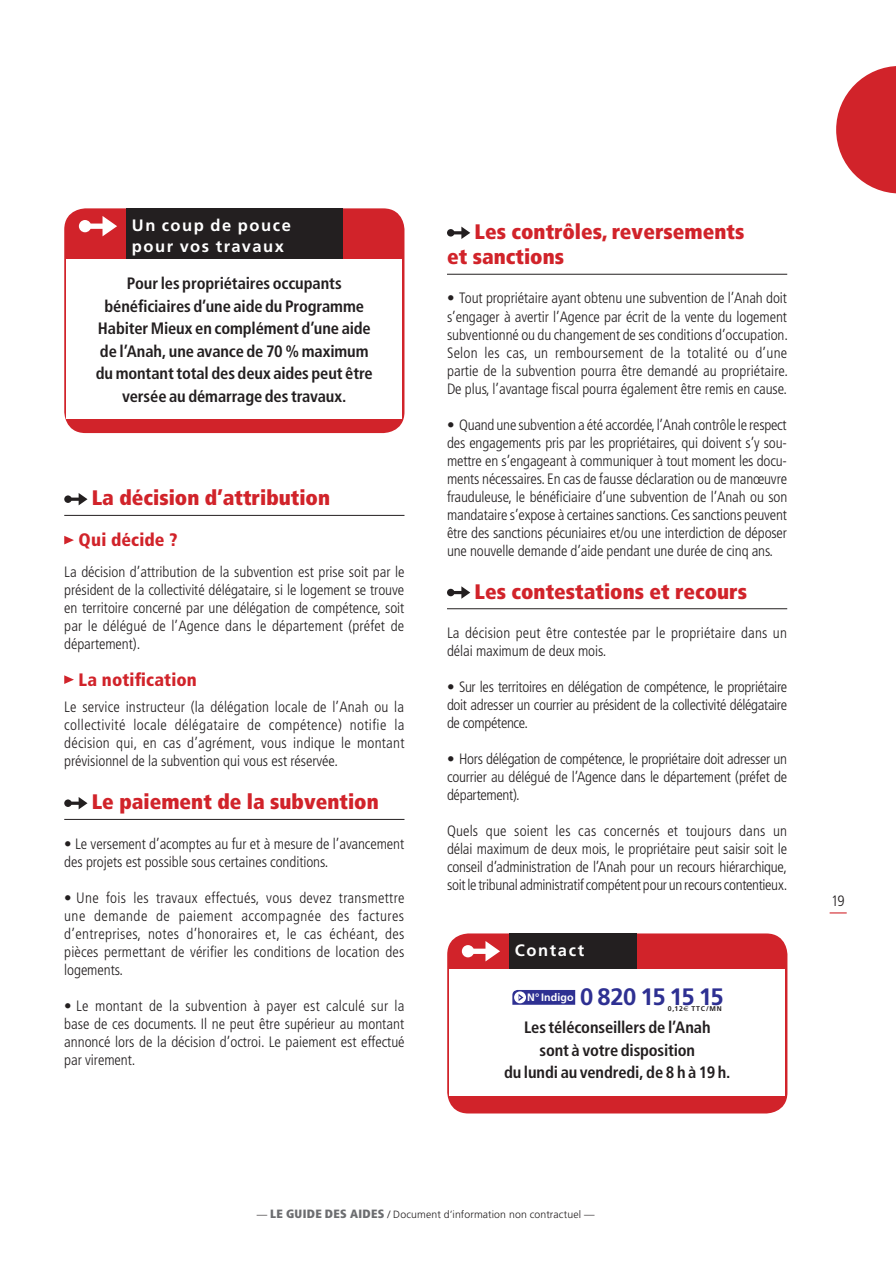
<style>
.page{position:relative;width:896px;height:1269px;background:#fff}
.page>*{position:absolute;margin:0;border:0;box-sizing:border-box;transform-origin:0 0}
.t1{font:700 23.7px "Frutiger LT Std";letter-spacing:-.055em;color:#2e3092}
.t2{font:900 condensed 21px/25.2px "Frutiger LT Std";color:#d1232a}
.t3{font:900 condensed 18px "Frutiger LT Std";letter-spacing:.005em;color:#d1232a}
.t4{font:700 condensed 16.5px/22.5px "Frutiger LT Std";letter-spacing:-.01em;color:#231f20;text-align:center}
.t5{font:700 16.5px/21px "Frutiger LT Std";letter-spacing:.1em;color:#fff}
.t6{font:300 condensed 15px/18px "Frutiger LT Std";letter-spacing:-.005em;color:#231f20;text-align:justify}
.t7{font:300 10.5px "Frutiger LT Std";letter-spacing:.01em;color:#231f20}
.t8{font:700 6.9px "Frutiger LT Std";letter-spacing:.115em;color:#231f20}
.s1{font-size:10.65px;color:#fff}
.s2{font-family:"Euro Sans";font-weight:400}
.s3{font-weight:900;font-stretch:condensed;font-size:12px;color:#6c6d70}
</style>
<div class="page">
<svg style="left:829px;top:912px;width:18px;height:1px"></svg>
<svg style="left:836px;top:66px;width:60px;height:127px"></svg>
<hr style="left:64px;top:515px;width:340px;height:1px;background:#231f20">
<hr style="left:64px;top:819px;width:340px;height:1px;background:#231f20">
<svg style="left:71px;top:493px;width:16px;height:12px"></svg>
<div style="left:64px;top:495px;width:8px;height:8px;background:#231f20;border-radius:50%"></div>
<svg style="left:64px;top:536px;width:10px;height:8px"></svg>
<svg style="left:64px;top:675px;width:10px;height:9px"></svg>
<svg style="left:71px;top:797px;width:16px;height:12px"></svg>
<div style="left:64px;top:799px;width:8px;height:8px;background:#231f20;border-radius:50%"></div>
<hr style="left:447px;top:274px;width:340px;height:1px;background:#231f20">
<hr style="left:447px;top:608px;width:340px;height:1px;background:#231f20">
<svg style="left:453px;top:227px;width:17px;height:12px"></svg>
<div style="left:447px;top:229px;width:7px;height:8px;background:#231f20;border-radius:50%"></div>
<svg style="left:453px;top:586px;width:17px;height:13px"></svg>
<div style="left:447px;top:589px;width:7px;height:7px;background:#231f20;border-radius:50%"></div>
<div style="left:447px;top:933px;width:340px;height:180px;background:#d1232a;border-radius:21px"></div>
<div style="left:510px;top:933px;width:127px;height:36px;background:#231f20"></div>
<svg style="left:472px;top:941px;width:28px;height:20px"></svg>
<div style="left:462px;top:945px;width:12px;height:12px;background:#fff;border-radius:50%"></div>
<div style="left:449px;top:969px;width:336px;height:126px;background:#fff"></div>
<svg style="left:512px;top:990px;width:64px;height:15px"></svg>
<div style="left:64px;top:208px;width:340px;height:225px;background:#d1232a;border-radius:21px"></div>
<div style="left:127px;top:208px;width:216px;height:60px;background:#231f20"></div>
<svg style="left:90px;top:216px;width:27px;height:20px"></svg>
<div style="left:79px;top:220px;width:12px;height:12px;background:#fff;border-radius:50%"></div>
<div style="left:66px;top:260px;width:336px;height:159px;background:#fff"></div>
<p class="t5" style="left:132px;top:215px;width:161px">Un coup de pouce pour vos travaux</p>
<p class="t4" style="left:96px;top:272px;width:279px">Pour les propriétaires occupants bénéficiaires d’une aide du Programme Habiter Mieux en complément d’une aide de l’Anah, une avance de 70 % maximum du montant total des deux aides peut être versée au démarrage des travaux.</p>
<h2 class="t2" style="left:92px;top:485px;width:240px">La décision d’attribution</h2>
<p class="t3" style="left:79px;top:529px;width:100px">Qui décide ?</p>
<p class="t6" style="left:64px;top:563px;width:342px">La décision d’attribution de la subvention est prise soit par le président de la collectivité délégataire, si le logement se trouve en territoire concerné par une délégation de compétence, soit par le délégué de l’Agence dans le département (préfet de département).</p>
<p class="t3" style="left:79px;top:668px;width:120px">La notification</p>
<p class="t6" style="left:64px;top:698px;width:342px">Le service instructeur (la délégation locale de l’Anah ou la collectivité locale délégataire de compétence) notifie la décision qui, en cas d’agrément, vous indique le montant prévisionnel de la subvention qui vous est réservée.</p>
<h2 class="t2" style="left:92px;top:789px;width:288px">Le paiement de la subvention</h2>
<p class="t6" style="left:64px;top:835px;width:342px">• Le versement d’acomptes au fur et à mesure de l’avancement des projets est possible sous certaines conditions.</p>
<p class="t6" style="left:64px;top:889px;width:342px">• Une fois les travaux effectués, vous devez transmettre une demande de paiement accompagnée des factures d’entreprises, notes d’honoraires et, le cas échéant, des pièces permettant de vérifier les conditions de location des logements.</p>
<p class="t6" style="left:64px;top:997px;width:342px">• Le montant de la subvention à payer est calculé sur la base de ces documents. Il ne peut être supérieur au montant annoncé lors de la décision d’octroi. Le paiement est effectué par virement.</p>
<h2 class="t2" style="left:447px;top:219px;width:299px;text-indent:28px">Les contrôles, reversements et sanctions</h2>
<p class="t6" style="left:447px;top:289px;width:343px">• Tout propriétaire ayant obtenu une subvention de l’Anah doit s’engager à avertir l’Agence par écrit de la vente du logement subventionné ou du changement de ses conditions d’occupation.<br>Selon les cas, un remboursement de la totalité ou d’une partie de la subvention pourra être demandé au propriétaire.<br>De plus, l’avantage fiscal pourra également être remis en cause.</p>
<p class="t6" style="left:447px;top:415px;width:342px">• Quand une subvention a été accordée, l’Anah contrôle le respect des engagements pris par les propriétaires, qui doivent s’y sou&shy;mettre en s’engageant à communiquer à tout moment les docu&shy;ments nécessaires. En cas de fausse déclaration ou de manœuvre frauduleuse, le bénéficiaire d’une subvention de l’Anah ou son mandataire s’expose à certaines sanctions. Ces sanctions peuvent être des sanctions pécuniaires et/ou une interdiction de déposer une nouvelle demande d’aide pendant une durée de cinq ans.</p>
<h2 class="t2" style="left:474px;top:579px;width:274px">Les contestations et recours</h2>
<p class="t6" style="left:447px;top:624px;width:341px">La décision peut être contestée par le propriétaire dans un délai maximum de deux mois.</p>
<p class="t6" style="left:447px;top:678px;width:342px">• Sur les territoires en délégation de compétence, le propriétaire doit adresser un courrier au président de la collectivité délégataire de compétence.</p>
<p class="t6" style="left:447px;top:750px;width:342px">• Hors délégation de compétence, le propriétaire doit adresser un courrier au délégué de l’Agence dans le département (préfet de département).</p>
<p class="t6" style="left:447px;top:822px;width:342px">Quels que soient les cas concernés et toujours dans un délai maximum de deux mois, le propriétaire peut saisir soit le conseil d’administration de l’Anah pour un recours hiérarchique, soit le tribunal administratif compétent pour un recours contentieux.</p>
<p class="t5" style="left:515px;top:940px;width:71px">Contact</p>
<h1 class="t1" style="left:527px;top:982px;width:198px"><span class="s1">N° Indigo</span> 0 820 15 15 15</h1>
<p class="t8" style="left:668px;top:1004px;width:55px">0,12<span class="s2">E</span> TTC/MN</p>
<p class="t4" style="left:504px;top:1016px;width:228px">Les téléconseillers de l’Anah<br>sont à votre disposition<br>du lundi au vendredi, de 8 h à 19 h.</p>
<p class="t6" style="left:831px;top:892px;width:15px">19</p>
<p class="t7" style="left:257px;top:1208px;width:339px">— <span class="s3">Le Guide des aides</span> / Document d’information non contractuel —</p>
</div>
